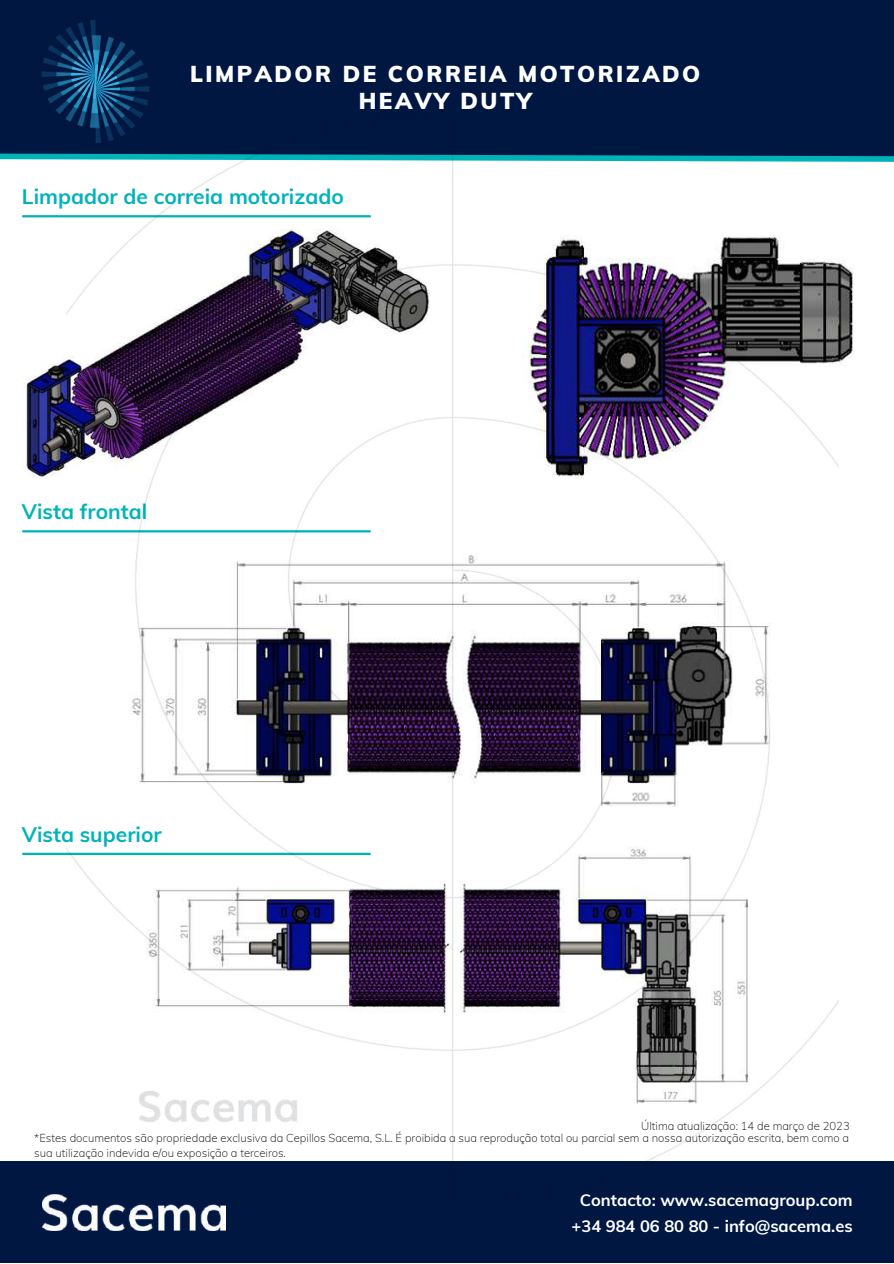
<style>
.page{position:relative;width:894px;height:1264px;background:#fff}
.page>*{position:absolute;margin:0;border:0;box-sizing:border-box;transform-origin:0 0}
.t1{font:900 22.5px/27px "Muli";letter-spacing:.11em;color:#fff;text-align:center}
.t2{font:700 21px "Muli";color:#00b3b9}
.t3{font:700 16.5px/25.8px "Muli";color:#fff;text-align:center}
.t4{font:200 11.25px/15px "Muli";color:#000}
</style>
<div class="page">
<div style="left:0;top:0;width:893px;height:159px;background:#001742"></div>
<img style="left:42px;top:20px;width:108px;height:100px">
<svg style="left:0;top:153px;width:893px;height:9px"></svg>
<hr style="left:23px;top:215px;width:347px;height:2px;background:#00b3b9">
<hr style="left:23px;top:852px;width:347px;height:3px;background:#00b3b9">
<hr style="left:23px;top:530px;width:347px;height:2px;background:#00b3b9">
<img style="left:837px;top:260px;width:17px;height:208px">
<img style="left:23px;top:312px;width:44px;height:165px">
<div style="left:0;top:1161px;width:893px;height:101px;background:#001742"></div>
<img style="left:42px;top:1194px;width:184px;height:36px">
<img style="left:67px;top:113px;width:770px;height:1089px">
<h1 class="t1" style="left:190px;top:60px;width:511px">LIMPADOR DE CORREIA MOTORIZADO<br>HEAVY DUTY</h1>
<h2 class="t2" style="left:22px;top:183px;width:323px">Limpador de correia motorizado</h2>
<h2 class="t2" style="left:22px;top:498px;width:127px">Vista frontal</h2>
<h2 class="t2" style="left:22px;top:820px;width:141px">Vista superior</h2>
<p class="t4" style="left:641px;top:1117px;width:210px">Última atualização: 14 de março de 2023</p>
<p class="t4" style="left:34px;top:1130px;width:816px">*Estes documentos são propriedade exclusiva da Cepillos Sacema, S.L. É proibida a sua reprodução total ou parcial sem a nossa autorização escrita, bem como a sua utilização indevida e/ou exposição a terceiros.</p>
<h3 class="t3" style="left:571px;top:1186px;width:282px">Contacto: www.sacemagroup.com +34 984 06 80 80 - info@sacema.es</h3>
</div>
